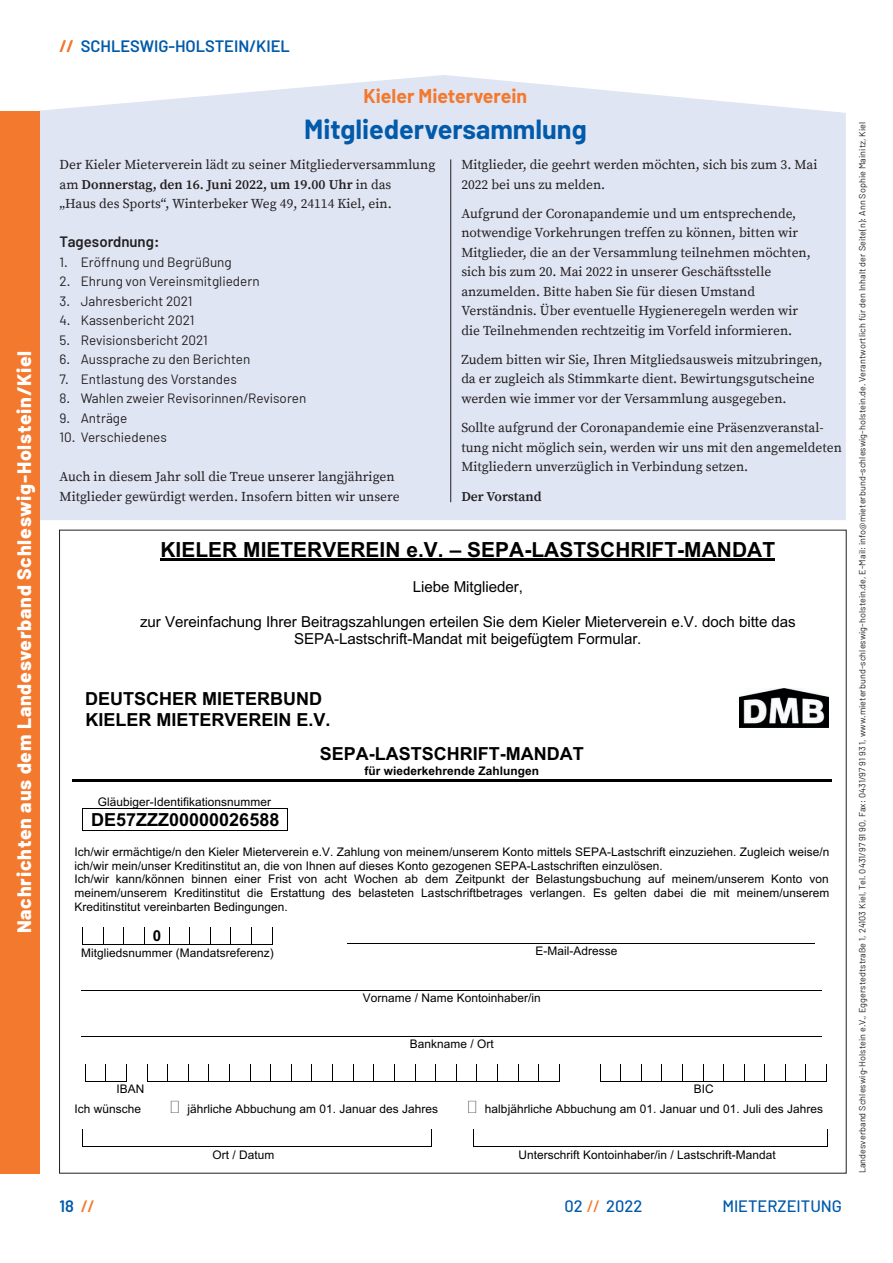
<style>
.page{position:relative;width:893px;height:1263px;background:#fff}
.page>*{position:absolute;margin:0;border:0;box-sizing:border-box;transform-origin:0 0}
.t1{font:700 27px "Barlow";color:#015aaa}
.t2{font:700 20.85px "Arial";letter-spacing:.005em;color:#000001}
.t3{font:800 19.5px "Barlow";letter-spacing:.04em;color:#fff}
.t4{font:700 19.5px "Barlow";color:#f3792e}
.t5{font:700 18px/20.9px "Arial";color:#000001}
.t6{font:600 16.5px "Barlow";color:#015aaa}
.t7{font:500 16.5px "Barlow";color:#015aaa}
.t8{font:15.15px/17px "Arial";letter-spacing:-.005em;color:#000001;text-align:center}
.t9{font:700 15.15px "Arial";color:#000001}
.t10{font:600 15px "Barlow";color:#231f20}
.t11{font:13.5px/19.5px "Source Serif Pro";color:#231f20}
.t12{font:13.5px "Barlow";color:#231f20}
.t13{font:600 13.5px "Source Serif Pro";color:#231f20}
.t14{font:11.85px/13.8px "Arial";letter-spacing:.005em;color:#000001}
.t15{font:700 11.85px "Arial";letter-spacing:.005em;color:#000001}
.t16{font:9px "Barlow";letter-spacing:.01em;color:#231f20}
.s1{color:#f3792e}
.s2{font-weight:600}
</style>
<div class="page">
<div style="left:39px;top:75px;width:807px;height:445px;background:#e0e5f3"></div>
<div style="left:0;top:111px;width:40px;height:1062px;background:#f3792e"></div>
<hr style="left:450px;top:159px;width:1px;height:343px;background:#231f20">
<hr style="left:160px;top:559px;width:615px;height:2px;background:#000001">
<hr style="left:72px;top:779px;width:759px;height:2px;background:#000001">
<hr style="left:83px;top:808px;width:204px;height:1px;background:#000001">
<hr style="left:83px;top:830px;width:204px;height:1px;background:#000001">
<svg style="left:287px;top:808px;width:1px;height:23px"></svg>
<svg style="left:83px;top:927px;width:190px;height:18px"></svg>
<hr style="left:81px;top:990px;width:741px;height:1px;background:#000001">
<hr style="left:81px;top:1036px;width:741px;height:1px;background:#000001">
<svg style="left:85px;top:1064px;width:42px;height:18px"></svg>
<svg style="left:147px;top:1064px;width:413px;height:18px"></svg>
<svg style="left:600px;top:1064px;width:227px;height:18px"></svg>
<hr style="left:83px;top:1146px;width:348px;height:1px;background:#000001">
<svg style="left:431px;top:1129px;width:1px;height:18px"></svg>
<svg style="left:473px;top:1129px;width:1px;height:18px"></svg>
<hr style="left:474px;top:1146px;width:353px;height:1px;background:#000001">
<svg style="left:827px;top:1129px;width:1px;height:18px"></svg>
<img style="left:739px;top:688px;width:90px;height:40px">
<svg style="left:347px;top:943px;width:468px;height:1px"></svg>
<h3 class="t3" style="left:12px;top:933px;width:584px;rotate:-90deg">Nachrichten aus dem Landesverband Schleswig-Holstein/Kiel</h3>
<p class="t6" style="left:60px;top:36px;width:232px"><span class="s1">//</span> SCHLESWIG-HOLSTEIN/KIEL</p>
<h3 class="t4" style="left:364px;top:84px;width:165px">Kieler Mieterverein</h3>
<h1 class="t1" style="left:304px;top:112px;width:284px">Mitgliederversammlung</h1>
<p class="t11" style="left:60px;top:155px;width:377px">Der Kieler Mieterverein lädt zu seiner Mitgliederversammlung am <span class="s2">Donnerstag, den 16. Juni 2022, um 19.00 Uhr</span> in das<br>„Haus des Sports“, Winterbeker Weg 49, 24114 Kiel, ein.</p>
<p class="t10" style="left:60px;top:232px;width:101px">Tagesordnung:</p>
<p class="t12" style="left:60px;top:253px;width:174px">1. Eröffnung und Begrüßung</p>
<p class="t12" style="left:60px;top:273px;width:202px">2. Ehrung von Vereinsmitgliedern</p>
<p class="t12" style="left:60px;top:292px;width:135px">3. Jahresbericht 2021</p>
<p class="t12" style="left:60px;top:312px;width:136px">4. Kassenbericht 2021</p>
<p class="t12" style="left:60px;top:331px;width:150px">5. Revisionsbericht 2021</p>
<p class="t12" style="left:60px;top:351px;width:192px">6. Aussprache zu den Berichten</p>
<p class="t12" style="left:60px;top:370px;width:179px">7. Entlastung des Vorstandes</p>
<p class="t12" style="left:60px;top:390px;width:248px">8. Wahlen zweier Revisorinnen/Revisoren</p>
<p class="t12" style="left:60px;top:409px;width:69px">9. Anträge</p>
<p class="t12" style="left:60px;top:429px;width:109px">10. Verschiedenes</p>
<p class="t11" style="left:60px;top:467px;width:342px">Auch in diesem Jahr soll die Treue unserer langjährigen<br>Mitglieder gewürdigt werden. Insofern bitten wir unsere</p>
<p class="t11" style="left:461px;top:155px;width:357px">Mitglieder, die geehrt werden möchten, sich bis zum 3. Mai<br>2022 bei uns zu melden.</p>
<p class="t11" style="left:461px;top:204px;width:351px">Aufgrund der Coronapandemie und um entsprechende, notwendige Vorkehrungen treffen zu können, bitten wir Mitglieder, die an der Versammlung teilnehmen möchten, sich bis zum 20. Mai 2022 in unserer Geschäftsstelle anzumelden. Bitte haben Sie für diesen Umstand Verständnis. Über eventuelle Hygieneregeln werden wir die Teilnehmenden rechtzeitig im Vorfeld informieren.</p>
<p class="t11" style="left:461px;top:350px;width:363px">Zudem bitten wir Sie, Ihren Mitgliedsausweis mitzubringen, da er zugleich als Stimmkarte dient. Bewirtungsgutscheine werden wie immer vor der Versammlung ausgegeben.</p>
<p class="t11" style="left:461px;top:419px;width:382px">Sollte aufgrund der Coronapandemie eine Präsenzveranstal&shy;tung nicht möglich sein, werden wir uns mit den angemeldeten<br>Mitgliedern unverzüglich in Verbindung setzen.</p>
<p class="t13" style="left:461px;top:488px;width:82px">Der Vorstand</p>
<h2 class="t2" style="left:160px;top:534px;width:616px">KIELER MIETERVEREIN e.V. – SEPA-LASTSCHRIFT-MANDAT</h2>
<p class="t8" style="left:413px;top:578px;width:112px">Liebe Mitglieder,</p>
<p class="t8" style="left:140px;top:613px;width:657px">zur Vereinfachung Ihrer Beitragszahlungen erteilen Sie dem Kieler Mieterverein e.V. doch bitte das<br>SEPA-Lastschrift-Mandat mit beigefügtem Formular.</p>
<h3 class="t5" style="left:85px;top:689px;width:247px">DEUTSCHER MIETERBUND<br>KIELER MIETERVEREIN E.V.</h3>
<h3 class="t5" style="left:320px;top:743px;width:265px">SEPA-LASTSCHRIFT-MANDAT</h3>
<p class="t15" style="left:364px;top:762px;width:176px">für wiederkehrende Zahlungen</p>
<p class="t14" style="left:98px;top:795px;width:175px">Gläubiger-Identifikationsnummer</p>
<h3 class="t5" style="left:91px;top:810px;width:190px">DE57ZZZ00000026588</h3>
<p class="t14" style="left:74px;top:844px;width:756px">Ich/wir ermächtige/n den Kieler Mieterverein e.V. Zahlung von meinem/unserem Konto mittels SEPA-Lastschrift einzuziehen. Zugleich weise/n ich/wir mein/unser Kreditinstitut an, die von Ihnen auf dieses Konto gezogenen SEPA-Lastschriften einzulösen.<br>Ich/wir kann/können binnen einer Frist von acht Wochen ab dem Zeitpunkt der Belastungsbuchung auf meinem/unserem Konto von meinem/unserem Kreditinstitut die Erstattung des belasteten Lastschriftbetrages verlangen. Es gelten dabei die mit meinem/unserem Kreditinstitut vereinbarten Bedingungen.</p>
<p class="t9" style="left:153px;top:925px;width:10px">0</p>
<p class="t14" style="left:81px;top:945px;width:194px">Mitgliedsnummer (Mandatsreferenz)</p>
<p class="t14" style="left:363px;top:991px;width:180px">Vorname / Name Kontoinhaber/in</p>
<p class="t14" style="left:410px;top:1036px;width:86px">Bankname / Ort</p>
<p class="t14" style="left:116px;top:1082px;width:29px">IBAN</p>
<p class="t14" style="left:694px;top:1082px;width:21px">BIC</p>
<p class="t14" style="left:74px;top:1101px;width:68px">Ich wünsche</p>
<p class="t14" style="left:188px;top:1101px;width:252px">jährliche Abbuchung am 01. Januar des Jahres</p>
<p class="t14" style="left:485px;top:1101px;width:340px">halbjährliche Abbuchung am 01. Januar und 01. Juli des Jahres</p>
<p class="t14" style="left:213px;top:1147px;width:63px">Ort / Datum</p>
<p class="t14" style="left:518px;top:1147px;width:259px">Unterschrift Kontoinhaber/in / Lastschrift-Mandat</p>
<p class="t14" style="left:536px;top:943px;width:83px">E-Mail-Adresse</p>
<p class="t6" style="left:60px;top:1195px;width:36px">18 <span class="s1">//</span></p>
<p class="t7" style="left:564px;top:1195px;width:79px">02 <span class="s1">//</span> 2022</p>
<p class="t7" style="left:722px;top:1195px;width:121px">MIETERZEITUNG</p>
<p class="t16" style="left:856px;top:1173px;width:1053px;rotate:-90deg">Landesverband Schleswig-Holstein e.V., Eggerstedtstraße 1, 24103 Kiel, Tel. 0431/97 91 90, Fax: 0431/97 91 93 1, www.mieterbund-schleswig-holstein.de, E-Mail: info@mieterbund-schleswig-holstein.de. Verantwortlich für den Inhalt der Seite(n): Ann Sophie Mainitz, Kiel</p>
</div>
